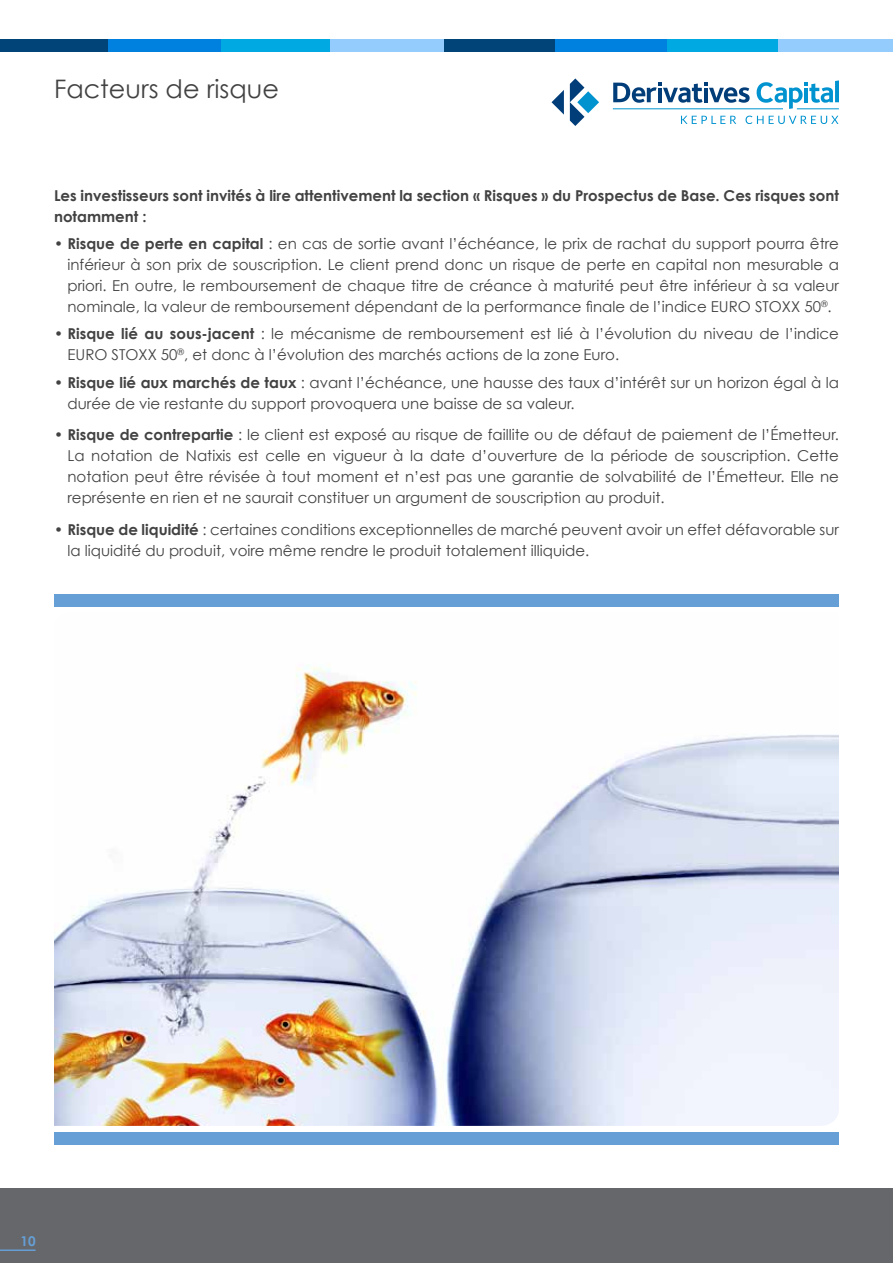
<style>
.page{position:relative;width:893px;height:1263px;background:#fff}
.page>*{position:absolute;margin:0;border:0;box-sizing:border-box;transform-origin:0 0}
.t1{font:25.5px "Century Gothic";color:#424242}
.t2{font:15px/21px "Century Gothic";color:#424242}
.t3{font:700 15px/21px "Century Gothic";color:#424242}
.t4{font:700 13.5px "Century Gothic";color:#669fd5}
.s1{font-weight:700}
</style>
<div class="page">
<svg style="left:570px;top:78px;width:29px;height:48px"></svg>
<svg style="left:551px;top:90px;width:13px;height:25px"></svg>
<hr style="left:613px;top:109px;width:170px;height:1px;background:#0093d0">
<hr style="left:797px;top:109px;width:42px;height:1px;background:#0093d0">
<svg style="left:757px;top:80px;width:82px;height:29px"></svg>
<svg style="left:613px;top:82px;width:137px;height:21px"></svg>
<svg style="left:681px;top:116px;width:55px;height:8px"></svg>
<svg style="left:745px;top:116px;width:93px;height:8px"></svg>
<div style="left:54px;top:594px;width:785px;height:12px;background:#669fd5"></div>
<div style="left:54px;top:1132px;width:785px;height:13px;background:#669fd5"></div>
<img style="left:54px;top:664px;width:785px;height:462px">
<div style="left:0;top:39px;width:114px;height:12px;background:#004478"></div>
<div style="left:108px;top:39px;width:116px;height:12px;background:#0081e0"></div>
<div style="left:222px;top:39px;width:110px;height:12px;background:#00a9e1"></div>
<div style="left:330px;top:39px;width:119px;height:12px;background:#94cdfd"></div>
<div style="left:445px;top:39px;width:113px;height:12px;background:#004478"></div>
<div style="left:556px;top:39px;width:113px;height:12px;background:#0081e0"></div>
<div style="left:667px;top:39px;width:113px;height:12px;background:#00a9e1"></div>
<div style="left:778px;top:39px;width:115px;height:12px;background:#94cdfd"></div>
<div style="left:0;top:1188px;width:893px;height:75px;background:#65676a"></div>
<hr style="left:0;top:1249px;width:36px;height:2px;background:#669fd5">
<h1 class="t1" style="left:54px;top:73px;width:226px">Facteurs de risque</h1>
<p class="t3" style="left:54px;top:184px;width:786px">Les investisseurs sont invités à lire attentivement la section « Risques » du Prospectus de Base. Ces risques sont notamment :</p>
<p class="t2" style="left:68px;top:233px;width:773px;text-align:justify;text-indent:-14px">• <span class="s1">Risque de perte en capital</span> : en cas de sortie avant l’échéance, le prix de rachat du support pourra être inférieur à son prix de souscription. Le client prend donc un risque de perte en capital non mesurable a priori. En outre, le remboursement de chaque titre de créance à maturité peut être inférieur à sa valeur nominale, la valeur de remboursement dépendant de la performance finale de l’indice EURO STOXX 50<sup>®</sup>.</p>
<p class="t2" style="left:67px;top:323px;width:773px;text-indent:-13px">• <span class="s1">Risque lié au sous-jacent</span> : le mécanisme de remboursement est lié à l’évolution du niveau de l’indice<br>EURO STOXX 50<sup>®</sup>, et donc à l’évolution des marchés actions de la zone Euro.</p>
<p class="t2" style="left:68px;top:372px;width:773px;text-indent:-14px">• <span class="s1">Risque lié aux marchés de taux</span> : avant l’échéance, une hausse des taux d’intérêt sur un horizon égal à la durée de vie restante du support provoquera une baisse de sa valeur.</p>
<p class="t2" style="left:68px;top:424px;width:773px;text-align:justify;text-indent:-14px">• <span class="s1">Risque de contrepartie</span> : le client est exposé au risque de faillite ou de défaut de paiement de l’Émetteur.<br>La notation de Natixis est celle en vigueur à la date d’ouverture de la période de souscription. Cette notation peut être révisée à tout moment et n’est pas une garantie de solvabilité de l’Émetteur. Elle ne représente en rien et ne saurait constituer un argument de souscription au produit.</p>
<p class="t2" style="left:68px;top:519px;width:773px;text-indent:-14px">• <span class="s1">Risque de liquidité</span> : certaines conditions exceptionnelles de marché peuvent avoir un effet défavorable sur la liquidité du produit, voire même rendre le produit totalement illiquide.</p>
<p class="t4" style="left:20px;top:1233px;width:17px">10</p>
</div>
